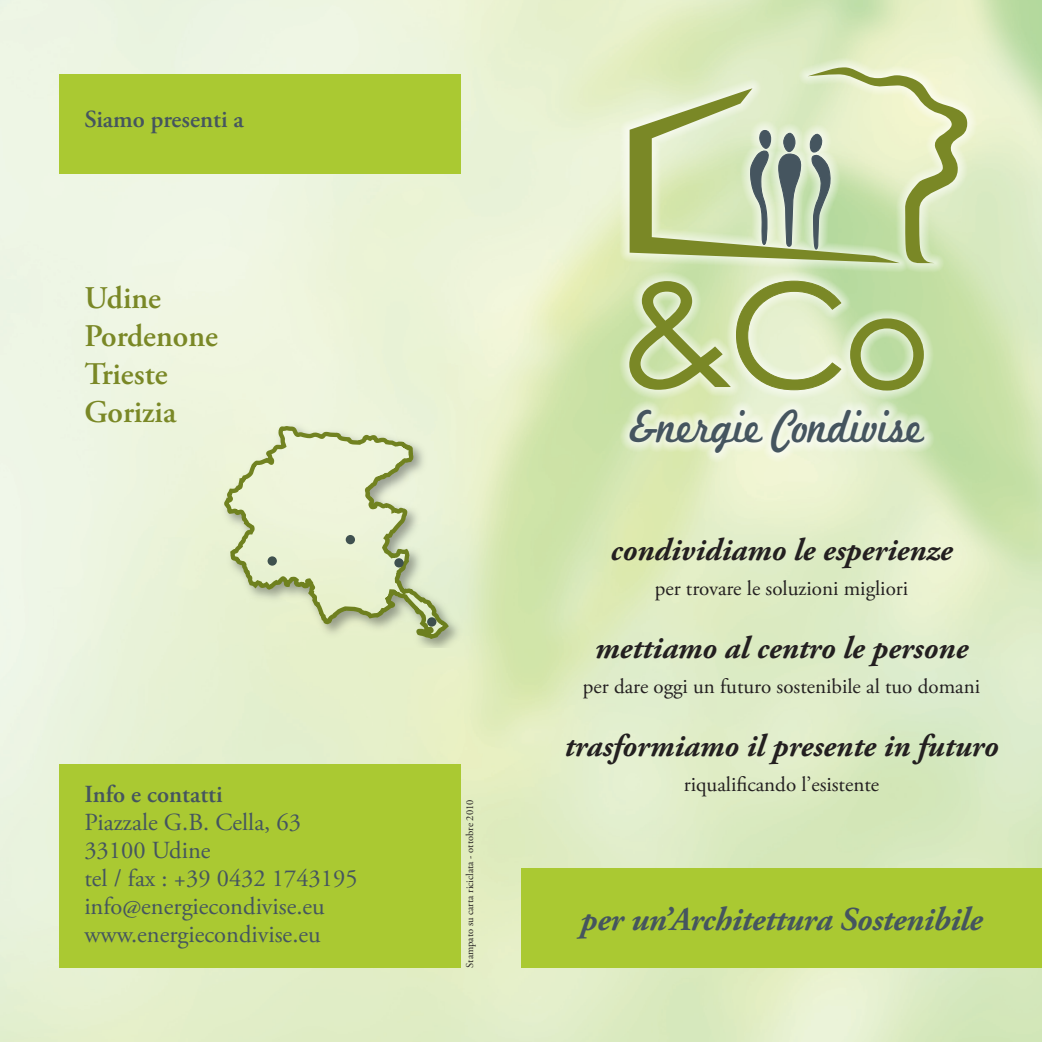
<style>
.page{position:relative;width:1042px;height:1042px;background:#fff}
.page>*{position:absolute;margin:0;border:0;box-sizing:border-box;transform-origin:0 0}
.t1{font:48.3px "Marketing Script";color:#45555f;scale:.88 1}
.t2{font:italic 700 33.25px "Adobe Garamond Pro";letter-spacing:-.01em;color:#45555f}
.t3{font:italic 700 31.5px "Adobe Garamond Pro";color:#231f20}
.t4{font:600 31.5px/37.8px "Adobe Garamond Pro";color:#7a8826}
.t5{font:24.5px/28px "Adobe Garamond Pro";color:#45555f}
.t6{font:600 24.5px "Adobe Garamond Pro";color:#45555f}
.t7{font:21px "Adobe Garamond Pro";color:#231f20}
.t8{font:10.5px "Adobe Garamond Pro";color:#231f20}
</style>
<div class="page">
<img style="left:0;top:0;width:1042px;height:1042px">
<svg style="left:619px;top:57px;width:358px;height:406px;background:#d9eac0"></svg>
<svg style="left:629px;top:88px;width:178px;height:175px;background:#c6d4a0"></svg>
<svg style="left:629px;top:280px;width:213px;height:111px;background:#c2d099"></svg>
<svg style="left:849px;top:318px;width:75px;height:73px;background:#aec283"></svg>
<div style="left:784px;top:133px;width:11px;height:19px;background:#45555f;border-radius:50%"></div>
<div style="left:783px;top:133px;width:12px;height:19px;border:1px solid #45555f;border-radius:50%"></div>
<svg style="left:807px;top:67px;width:160px;height:196px;background:#cbd9aa"></svg>
<svg style="left:778px;top:153px;width:23px;height:95px;background:#909f96"></svg>
<svg style="left:749px;top:129px;width:22px;height:116px;background:#a6b3a5"></svg>
<div style="left:521px;top:868px;width:521px;height:99px;background:#aac932"></div>
<img style="left:219px;top:420px;width:247px;height:228px">
<svg style="left:224px;top:426px;width:225px;height:213px;background:#dae3c0"></svg>
<svg style="left:268px;top:556px;width:9px;height:10px"></svg>
<svg style="left:346px;top:535px;width:9px;height:9px"></svg>
<svg style="left:394px;top:558px;width:10px;height:9px"></svg>
<div style="left:427px;top:617px;width:9px;height:9px;background:#3d4f4c;border-radius:50%"></div>
<div style="left:60px;top:74px;width:401px;height:100px;background:#aac932"></div>
<div style="left:60px;top:764px;width:401px;height:203px;background:#aac932"></div>
<p class="t6" style="left:84px;top:105px;width:161px">Siamo presenti a</p>
<p class="t4" style="left:84px;top:280px;width:135px">Udine<br>Pordenone<br>Trieste<br>Gorizia</p>
<p class="t6" style="left:84px;top:780px;width:140px">Info e contatti</p>
<p class="t5" style="left:84px;top:809px;width:275px">Piazzale G.B. Cella, 63<br>33100 Udine<br>tel / fax : +39 0432 1743195 info@energiecondivise.eu www.energiecondivise.eu</p>
<p class="t8" style="left:463px;top:967px;width:169px;rotate:-90deg">Stampato su carta riciclata - ottobre 2010</p>
<h1 class="t1" style="left:625px;top:398px;width:340px">&amp;nergie Condivise</h1>
<p class="t3" style="left:610px;top:532px;width:344px">condividiamo le esperienze</p>
<p class="t7" style="left:655px;top:576px;width:255px">per trovare le soluzioni migliori</p>
<p class="t3" style="left:595px;top:630px;width:374px">mettiamo al centro le persone</p>
<p class="t7" style="left:583px;top:674px;width:399px">per dare oggi un futuro sostenibile al tuo domani</p>
<p class="t3" style="left:564px;top:728px;width:436px">trasformiamo il presente in futuro</p>
<p class="t7" style="left:684px;top:772px;width:197px">riqualificando l’esistente</p>
<h2 class="t2" style="left:580px;top:900px;width:403px">per un’Architettura Sostenibile</h2>
</div>
